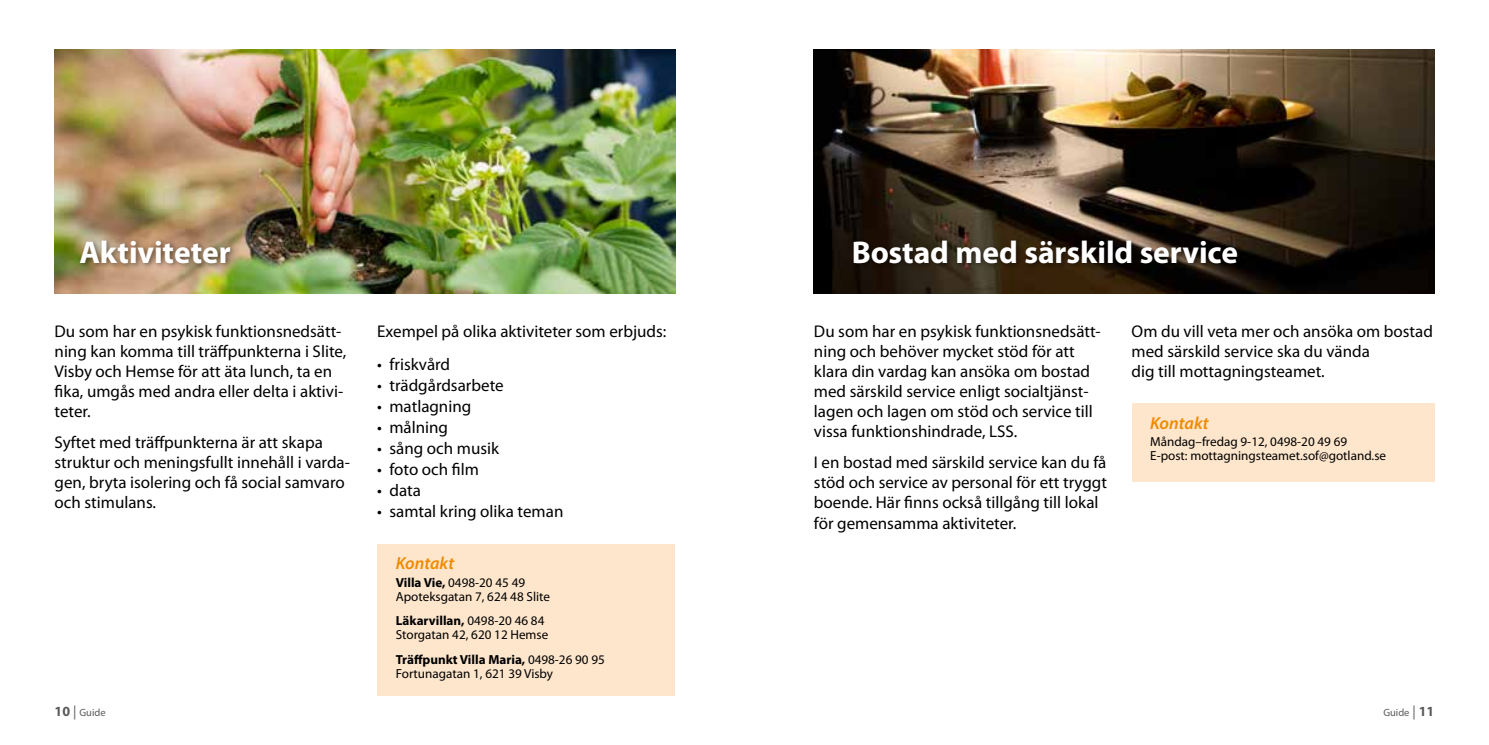
<style>
.page{position:relative;width:1489px;height:745px;background:#fff}
.page>*{position:absolute;margin:0;border:0;box-sizing:border-box;transform-origin:0 0}
.t1{font:700 31.5px "Myriad Pro";letter-spacing:-.005em;color:#fff}
.t2{font:italic 600 17.5px "Myriad Pro";color:#ef8a00}
.t3{font:16.97px/20.1px "Myriad Pro";color:#000}
.t4{font:13.12px/14px "Myriad Pro";color:#000}
.t5{font:10.5px "Myriad Pro";color:#5a5a59}
.s1{font-weight:700}
.s2{font-weight:700;font-size:14px}
.s3{font-size:14px}
</style>
<div class="page">
<img style="left:55px;top:50px;width:620px;height:243px">
<div style="left:77px;top:237px;width:160px;height:32px;background:#000;opacity:.5"></div>
<div style="left:377px;top:543px;width:298px;height:151px;background:#fde6cc"></div>
<div style="left:1131px;top:403px;width:303px;height:78px;background:#fde6cc"></div>
<img style="left:814px;top:50px;width:620px;height:243px">
<div style="left:850px;top:237px;width:394px;height:32px;background:#000;opacity:.5"></div>
<h1 class="t1" style="left:79px;top:231px;width:153px">Aktiviteter</h1>
<p class="t3" style="left:55px;top:320px;width:293px">Du som har en psykisk funktionsnedsätt&shy;ning kan komma till träffpunkterna i Slite, Visby och Hemse för att äta lunch, ta en fika, umgås med andra eller delta i aktivi&shy;teter.</p>
<p class="t3" style="left:55px;top:431px;width:297px">Syftet med träffpunkterna är att skapa struktur och meningsfullt innehåll i varda&shy;gen, bryta isolering och få social samvaro och stimulans.</p>
<h1 class="t1" style="left:851px;top:231px;width:388px">Bostad med särskild service</h1>
<p class="t3" style="left:814px;top:320px;width:288px">Du som har en psykisk funktionsnedsätt&shy;ning och behöver mycket stöd för att klara din vardag kan ansöka om bostad med särskild service enligt socialtjänst&shy;lagen och lagen om stöd och service till vissa funktionshindrade, LSS.</p>
<p class="t3" style="left:814px;top:452px;width:294px">I en bostad med särskild service kan du få stöd och service av personal för ett tryggt boende. Här finns också tillgång till lokal för gemensamma aktiviteter.</p>
<p class="t3" style="left:377px;top:320px;width:291px">Exempel på olika aktiviteter som erbjuds:</p>
<p class="t3" style="left:1131px;top:320px;width:303px">Om du vill veta mer och ansöka om bostad med särskild service ska du vända<br>dig till mottagningsteamet.</p>
<p class="t3" style="left:377px;top:354px;width:74px">• friskvård</p>
<p class="t3" style="left:377px;top:375px;width:128px">• trädgårdsarbete</p>
<p class="t3" style="left:377px;top:396px;width:96px">• matlagning</p>
<p class="t3" style="left:377px;top:417px;width:72px">• målning</p>
<p class="t3" style="left:377px;top:438px;width:123px">• sång och musik</p>
<p class="t3" style="left:377px;top:459px;width:103px">• foto och film</p>
<p class="t3" style="left:377px;top:480px;width:45px">• data</p>
<p class="t3" style="left:377px;top:501px;width:188px">• samtal kring olika teman</p>
<p class="t2" style="left:1150px;top:411px;width:60px">Kontakt</p>
<p class="t4" style="left:1150px;top:434px;width:237px">Måndag–fredag 9-12, 0498-20 49 69<br>E-post: mottagningsteamet.sof@gotland.se</p>
<p class="t2" style="left:396px;top:552px;width:60px">Kontakt</p>
<p class="t4" style="left:396px;top:574px;width:156px"><span class="s1">Villa Vie,</span> 0498-20 45 49<br>Apoteksgatan 7, 624 48 Slite</p>
<p class="t4" style="left:396px;top:613px;width:154px"><span class="s1">Läkarvillan,</span> 0498-20 46 84<br>Storgatan 42, 620 12 Hemse</p>
<p class="t4" style="left:396px;top:652px;width:211px"><span class="s1">Träffpunkt Villa Maria,</span> 0498-26 90 95<br>Fortunagatan 1, 621 39 Visby</p>
<p class="t5" style="left:55px;top:705px;width:53px"><span class="s2">10</span> <span class="s3">|</span> Guide</p>
<p class="t5" style="left:1383px;top:705px;width:53px">Guide <span class="s3">|</span> <span class="s2">11</span></p>
</div>
